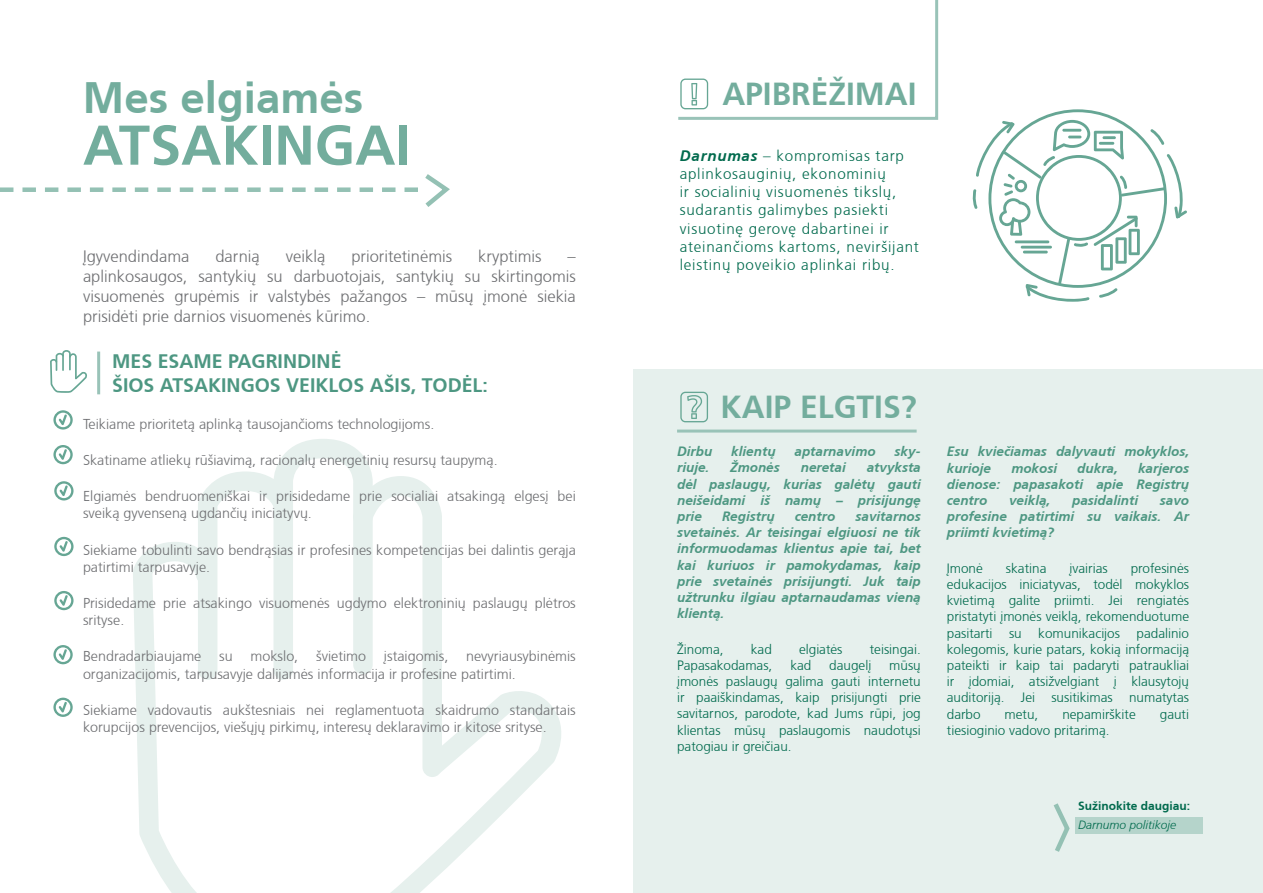
<style>
.page{position:relative;width:1263px;height:893px;background:#fff}
.page>*{position:absolute;margin:0;border:0;box-sizing:border-box;transform-origin:0 0}
.t1{font:700 55.95px "Frutiger CE";color:#73ad9d}
.t2{font:700 43.8px "Frutiger CE";color:#73ad9d}
.t3{font:700 31.8px "Frutiger CE";color:#73ad9d}
.t4{font:700 19.5px/23.5px "Frutiger CE";color:#4d9782}
.t5{font:300 16.5px/19.8px "Frutiger CE";color:#6d6e71;text-align:justify}
.t6{font:300 15.15px/18.1px "Frutiger CE";letter-spacing:.05em;color:#006a4d}
.t7{font:300 14.25px/17.1px "Frutiger CE";color:#6d6e71}
.t8{font:300 13.5px/16.2px "Frutiger CE";color:#006a4d;text-align:justify}
.t9{font:italic 700 13.5px/16.2px "Frutiger CE";color:#4d9782;text-align:justify}
.t10{font:700 12px "Frutiger CE";color:#006a4d}
.t11{font:italic 300 12px "Frutiger CE";color:#006a4d}
.s1{font-weight:700;font-style:italic}
</style>
<div class="page">
<svg style="left:198px;top:439px;width:244px;height:103px"></svg>
<svg style="left:133px;top:542px;width:428px;height:351px"></svg>
<div style="left:634px;top:370px;width:629px;height:523px;background:#e6f0ed"></div>
<svg style="left:680px;top:392px;width:28px;height:30px"></svg>
<svg style="left:972px;top:109px;width:215px;height:193px"></svg>
<svg style="left:53px;top:410px;width:20px;height:20px"></svg>
<svg style="left:53px;top:445px;width:20px;height:19px"></svg>
<svg style="left:54px;top:481px;width:20px;height:19px"></svg>
<svg style="left:54px;top:537px;width:20px;height:19px"></svg>
<svg style="left:54px;top:591px;width:20px;height:19px"></svg>
<svg style="left:53px;top:645px;width:20px;height:19px"></svg>
<svg style="left:53px;top:698px;width:20px;height:19px"></svg>
<svg style="left:678px;top:0;width:261px;height:120px"></svg>
<hr style="left:677px;top:430px;width:240px;height:3px;background:#99c3b8">
<svg style="left:50px;top:350px;width:37px;height:43px"></svg>
<hr style="left:97px;top:352px;width:3px;height:42px;background:#99c3b8">
<svg style="left:0;top:174px;width:450px;height:33px"></svg>
<svg style="left:1053px;top:803px;width:17px;height:49px"></svg>
<div style="left:1075px;top:817px;width:127px;height:17px;background:#b5d4cb"></div>
<h2 class="t2" style="left:83px;top:71px;width:282px">Mes elgiamės</h2>
<h1 class="t1" style="left:83px;top:112px;width:330px">ATSAKINGAI</h1>
<p class="t5" style="left:83px;top:246px;width:108px">Įgyvendindama</p>
<p class="t5" style="left:215px;top:246px;width:46px">darnią</p>
<p class="t5" style="left:286px;top:246px;width:41px">veiklą</p>
<p class="t5" style="left:351px;top:246px;width:102px">prioritetinėmis</p>
<p class="t5" style="left:478px;top:246px;width:65px">kryptimis</p>
<p class="t5" style="left:83px;top:246px;width:494px;text-indent:485px">– aplinkosaugos, santykių su darbuotojais, santykių su skirtingomis visuomenės grupėmis ir valstybės pažangos – mūsų įmonė siekia prisidėti prie darnios visuomenės kūrimo.</p>
<h3 class="t4" style="left:112px;top:349px;width:377px">MES ESAME PAGRINDINĖ<br>ŠIOS ATSAKINGOS VEIKLOS AŠIS, TODĖL:</h3>
<p class="t7" style="left:83px;top:415px;width:353px">Teikiame prioritetą aplinką tausojančioms technologijoms.</p>
<p class="t7" style="left:83px;top:451px;width:416px">Skatiname atliekų rūšiavimą, racionalų energetinių resursų taupymą.</p>
<p class="t7" style="left:83px;top:488px;width:494px">Elgiamės bendruomeniškai ir prisidedame prie socialiai atsakingą elgesį bei sveiką gyvenseną ugdančių iniciatyvų.</p>
<p class="t7" style="left:83px;top:541px;width:494px">Siekiame tobulinti savo bendrąsias ir profesines kompetencijas bei dalintis gerąja patirtimi tarpusavyje.</p>
<p class="t7" style="left:83px;top:594px;width:494px">Prisidedame prie atsakingo visuomenės ugdymo elektroninių paslaugų plėtros srityse.</p>
<p class="t7" style="left:83px;top:648px;width:494px">Bendradarbiaujame su mokslo, švietimo įstaigomis, nevyriausybinėmis organizacijomis, tarpusavyje dalijamės informacija ir profesine patirtimi.</p>
<p class="t7" style="left:83px;top:701px;width:494px">Siekiame vadovautis aukštesniais nei reglamentuota skaidrumo standartais korupcijos prevencijos, viešųjų pirkimų, interesų deklaravimo ir kitose srityse.</p>
<h3 class="t3" style="left:722px;top:75px;width:196px">APIBRĖŽIMAI</h3>
<p class="t6" style="left:680px;top:146px;width:241px"><span class="s1">Darnumas</span> – kompromisas tarp aplinkosauginių, ekonominių<br>ir socialinių visuomenės tikslų, sudarantis galimybes pasiekti visuotinę gerovę dabartinei ir ateinančioms kartoms, neviršijant leistinų poveikio aplinkai ribų.</p>
<h3 class="t3" style="left:720px;top:388px;width:198px">KAIP ELGTIS?</h3>
<p class="t9" style="left:677px;top:443px;width:37px">Dirbu</p>
<p class="t9" style="left:731px;top:443px;width:46px">klientų</p>
<p class="t9" style="left:794px;top:443px;width:83px">aptarnavimo</p>
<p class="t9" style="left:894px;top:443px;width:28px">sky-</p>
<p class="t9" style="left:677px;top:460px;width:34px">riuje.</p>
<p class="t9" style="left:730px;top:460px;width:51px">Žmonės</p>
<p class="t9" style="left:801px;top:460px;width:47px">neretai</p>
<p class="t9" style="left:677px;top:460px;width:245px;text-indent:190px">atvyksta dėl paslaugų, kurias galėtų gauti neišeidami iš namų – prisijungę prie</p>
<p class="t9" style="left:677px;top:508px;width:245px;text-indent:178px">savitarnos svetainės. Ar teisingai elgiuosi ne tik informuodamas klientus apie tai, bet kai kuriuos ir pamokydamas, kaip prie svetainės prisijungti. Juk taip užtrunku ilgiau aptarnaudamas vieną klientą.</p>
<p class="t8" style="left:677px;top:641px;width:48px">Žinoma,</p>
<p class="t8" style="left:751px;top:641px;width:23px">kad</p>
<p class="t8" style="left:799px;top:641px;width:45px">elgiatės</p>
<p class="t8" style="left:870px;top:641px;width:53px">teisingai.</p>
<p class="t8" style="left:677px;top:657px;width:97px">Papasakodamas,</p>
<p class="t8" style="left:790px;top:657px;width:23px">kad</p>
<p class="t8" style="left:829px;top:657px;width:44px">daugelį</p>
<p class="t9" style="left:722px;top:508px;width:54px">Registrų</p>
<p class="t9" style="left:795px;top:508px;width:42px">centro</p>
<p class="t8" style="left:677px;top:657px;width:245px;text-indent:212px">mūsų įmonės paslaugų galima gauti internetu ir paaiškindamas, kaip prisijungti prie savitarnos, parodote, kad Jums rūpi, jog klientas mūsų paslaugomis naudotųsi patogiau ir greičiau.</p>
<p class="t9" style="left:947px;top:443px;width:244px">Esu kviečiamas dalyvauti mokyklos, kurioje</p>
<p class="t9" style="left:947px;top:460px;width:244px;text-indent:191px">karjeros dienose: papasakoti apie Registrų centro</p>
<p class="t9" style="left:1011px;top:460px;width:47px">mokosi</p>
<p class="t9" style="left:1077px;top:460px;width:42px">dukra,</p>
<p class="t9" style="left:1009px;top:492px;width:43px">veiklą,</p>
<p class="t9" style="left:1072px;top:492px;width:68px">pasidalinti</p>
<p class="t9" style="left:947px;top:492px;width:244px;text-indent:213px">savo profesine patirtimi su vaikais. Ar priimti kvietimą?</p>
<p class="t8" style="left:947px;top:560px;width:38px">Įmonė</p>
<p class="t8" style="left:1006px;top:560px;width:42px">skatina</p>
<p class="t8" style="left:1069px;top:560px;width:40px">įvairias</p>
<p class="t8" style="left:947px;top:560px;width:244px;text-indent:184px">profesinės edukacijos iniciatyvas, todėl mokyklos kvietimą galite priimti. Jei rengiatės pristatyti įmonės veiklą, rekomenduotume pasitarti su komunikacijos padalinio kolegomis, kurie patars, kokią informaciją pateikti ir kaip tai padaryti patraukliai ir įdomiai, atsižvelgiant į klausytojų auditoriją. Jei susitikimas numatytas darbo</p>
<p class="t8" style="left:1004px;top:706px;width:35px">metu,</p>
<p class="t8" style="left:1062px;top:706px;width:75px">nepamirškite</p>
<p class="t8" style="left:1160px;top:706px;width:31px">gauti</p>
<p class="t8" style="left:947px;top:722px;width:164px">tiesioginio vadovo pritarimą.</p>
<p class="t10" style="left:1078px;top:799px;width:114px">Sužinokite daugiau:</p>
<p class="t11" style="left:1078px;top:818px;width:100px">Darnumo politikoje</p>
</div>
